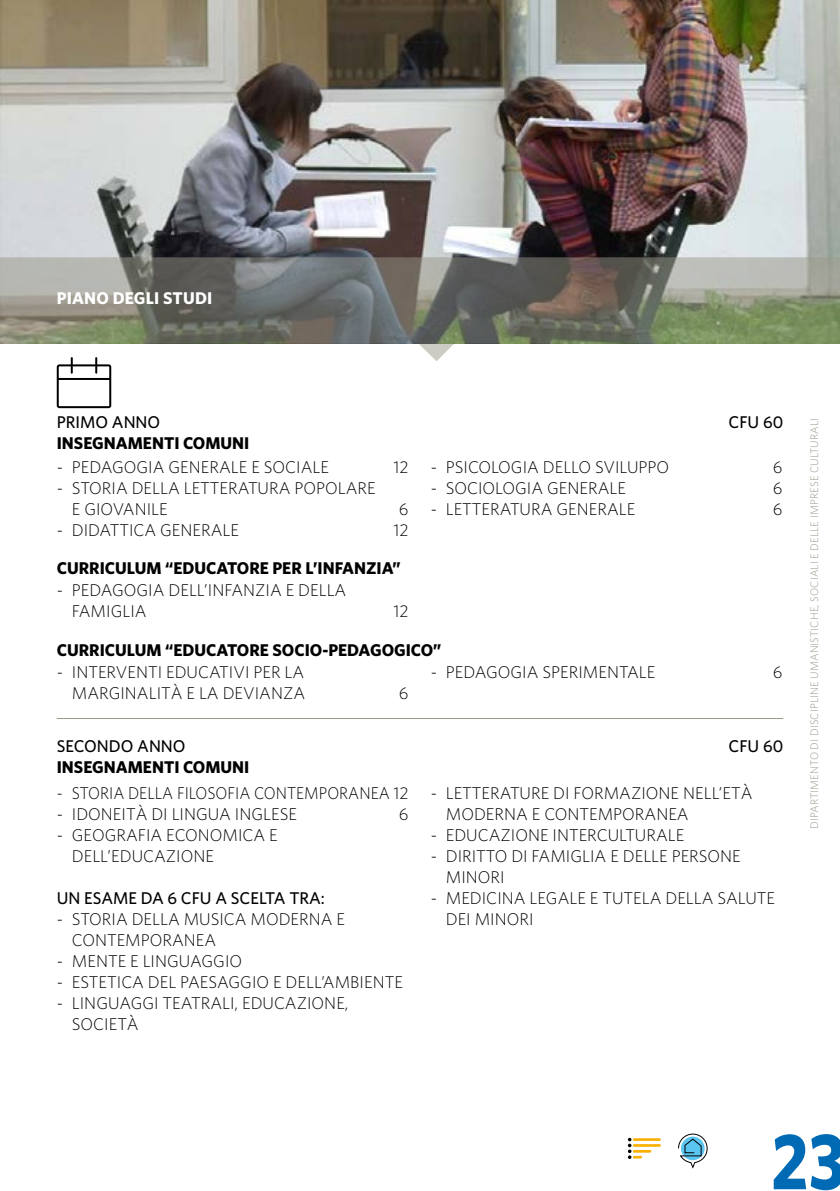
<style>
.page{position:relative;width:840px;height:1191px;background:#fff}
.page>*{position:absolute;margin:0;border:0;box-sizing:border-box;transform-origin:0 0}
.t1{font:700 80px "Whitney";color:#006ab4;scale:.85 1}
.t2{font:300 17px/21px "Whitney";color:#000}
.t3{font:700 17px "Whitney";color:#000}
.t4{font:500 17px "Whitney";color:#000}
.t5{font:300 17px "Whitney";color:#000;scale:.94 1}
.t6{font:700 17px "Whitney";letter-spacing:.01em;color:#fff}
.t7{font:300 11px "Whitney";letter-spacing:.01em;color:#9a988a}
</style>
<div class="page">
<img style="left:0;top:0;width:839px;height:257px">
<svg style="left:0;top:257px;width:839px;height:104px"></svg>
<svg style="left:57px;top:357px;width:54px;height:51px"></svg>
<hr style="left:57px;top:718px;width:725px;height:1px;background:#9a988a">
<hr style="left:633px;top:1138px;width:26px;height:3px;background:#f9b000">
<hr style="left:633px;top:1144px;width:26px;height:2px;background:#f9b000">
<svg style="left:627px;top:1137px;width:22px;height:22px"></svg>
<svg style="left:678px;top:1133px;width:29px;height:36px"></svg>
<p class="t6" style="left:57px;top:288px;width:157px">PIANO DEGLI STUDI</p>
<p class="t4" style="left:57px;top:412px;width:105px">PRIMO ANNO</p>
<p class="t4" style="left:728px;top:412px;width:56px">CFU 60</p>
<p class="t3" style="left:57px;top:433px;width:194px">INSEGNAMENTI COMUNI</p>
<p class="t2" style="left:57px;top:456px;width:273px">- PEDAGOGIA GENERALE E SOCIALE</p>
<p class="t2" style="left:393px;top:456px;width:17px">12</p>
<p class="t2" style="left:72px;top:477px;width:305px;text-indent:-15px">- STORIA DELLA LETTERATURA POPOLARE<br>E GIOVANILE</p>
<p class="t2" style="left:430px;top:456px;width:240px">- PSICOLOGIA DELLO SVILUPPO</p>
<p class="t2" style="left:772px;top:456px;width:11px">6</p>
<p class="t2" style="left:430px;top:477px;width:197px">- SOCIOLOGIA GENERALE</p>
<p class="t2" style="left:772px;top:477px;width:11px">6</p>
<p class="t2" style="left:430px;top:498px;width:206px">- LETTERATURA GENERALE</p>
<p class="t2" style="left:772px;top:498px;width:11px">6</p>
<p class="t2" style="left:398px;top:498px;width:11px">6</p>
<p class="t2" style="left:57px;top:519px;width:184px">- DIDATTICA GENERALE</p>
<p class="t2" style="left:393px;top:519px;width:17px">12</p>
<p class="t3" style="left:57px;top:557px;width:345px">CURRICULUM “EDUCATORE PER L’INFANZIA”</p>
<p class="t2" style="left:72px;top:579px;width:276px;text-indent:-15px">- PEDAGOGIA DELL’INFANZIA E DELLA<br>FAMIGLIA</p>
<p class="t2" style="left:393px;top:600px;width:17px">12</p>
<p class="t3" style="left:57px;top:640px;width:386px">CURRICULUM “EDUCATORE SOCIO-PEDAGOGICO”</p>
<p class="t2" style="left:57px;top:661px;width:250px;text-align:right">- INTERVENTI EDUCATIVI PER LA<br>MARGINALITÀ E LA DEVIANZA</p>
<p class="t2" style="left:430px;top:661px;width:226px">- PEDAGOGIA SPERIMENTALE</p>
<p class="t2" style="left:772px;top:661px;width:11px">6</p>
<p class="t2" style="left:398px;top:682px;width:11px">6</p>
<p class="t4" style="left:57px;top:735px;width:130px">SECONDO ANNO</p>
<p class="t4" style="left:728px;top:735px;width:56px">CFU 60</p>
<p class="t3" style="left:57px;top:756px;width:194px">INSEGNAMENTI COMUNI</p>
<p class="t5" style="left:57px;top:783px;width:376px">- STORIA DELLA FILOSOFIA CONTEMPORANEA 12</p>
<p class="t2" style="left:57px;top:803px;width:241px">- IDONEITÀ DI LINGUA INGLESE</p>
<p class="t2" style="left:398px;top:803px;width:11px">6</p>
<p class="t2" style="left:72px;top:824px;width:207px;text-indent:-15px">- GEOGRAFIA ECONOMICA E<br>DELL’EDUCAZIONE</p>
<p class="t4" style="left:57px;top:887px;width:269px">UN ESAME DA 6 CFU A SCELTA TRA:</p>
<p class="t2" style="left:72px;top:908px;width:274px;text-indent:-15px">- STORIA DELLA MUSICA MODERNA E<br>CONTEMPORANEA</p>
<p class="t2" style="left:57px;top:950px;width:187px">- MENTE E LINGUAGGIO</p>
<p class="t2" style="left:57px;top:971px;width:347px">- ESTETICA DEL PAESAGGIO E DELL’AMBIENTE</p>
<p class="t2" style="left:72px;top:992px;width:278px;text-indent:-15px">- LINGUAGGI TEATRALI, EDUCAZIONE,<br>SOCIETÀ</p>
<p class="t2" style="left:445px;top:782px;width:308px;text-indent:-15px">- LETTERATURE DI FORMAZIONE NELL’ETÀ<br>MODERNA E CONTEMPORANEA</p>
<p class="t2" style="left:430px;top:824px;width:255px">- EDUCAZIONE INTERCULTURALE</p>
<p class="t2" style="left:445px;top:845px;width:296px;text-indent:-15px">- DIRITTO DI FAMIGLIA E DELLE PERSONE<br>MINORI</p>
<p class="t2" style="left:445px;top:887px;width:330px;text-indent:-15px">- MEDICINA LEGALE E TUTELA DELLA SALUTE<br>DEI MINORI</p>
<p class="t7" style="left:807px;top:829px;width:412px;rotate:-90deg">DIPARTIMENTO DI DISCIPLINE UMANISTICHE, SOCIALI E DELLE IMPRESE CULTURALI</p>
<h1 class="t1" style="left:770px;top:1112px;width:89px">23</h1>
</div>
